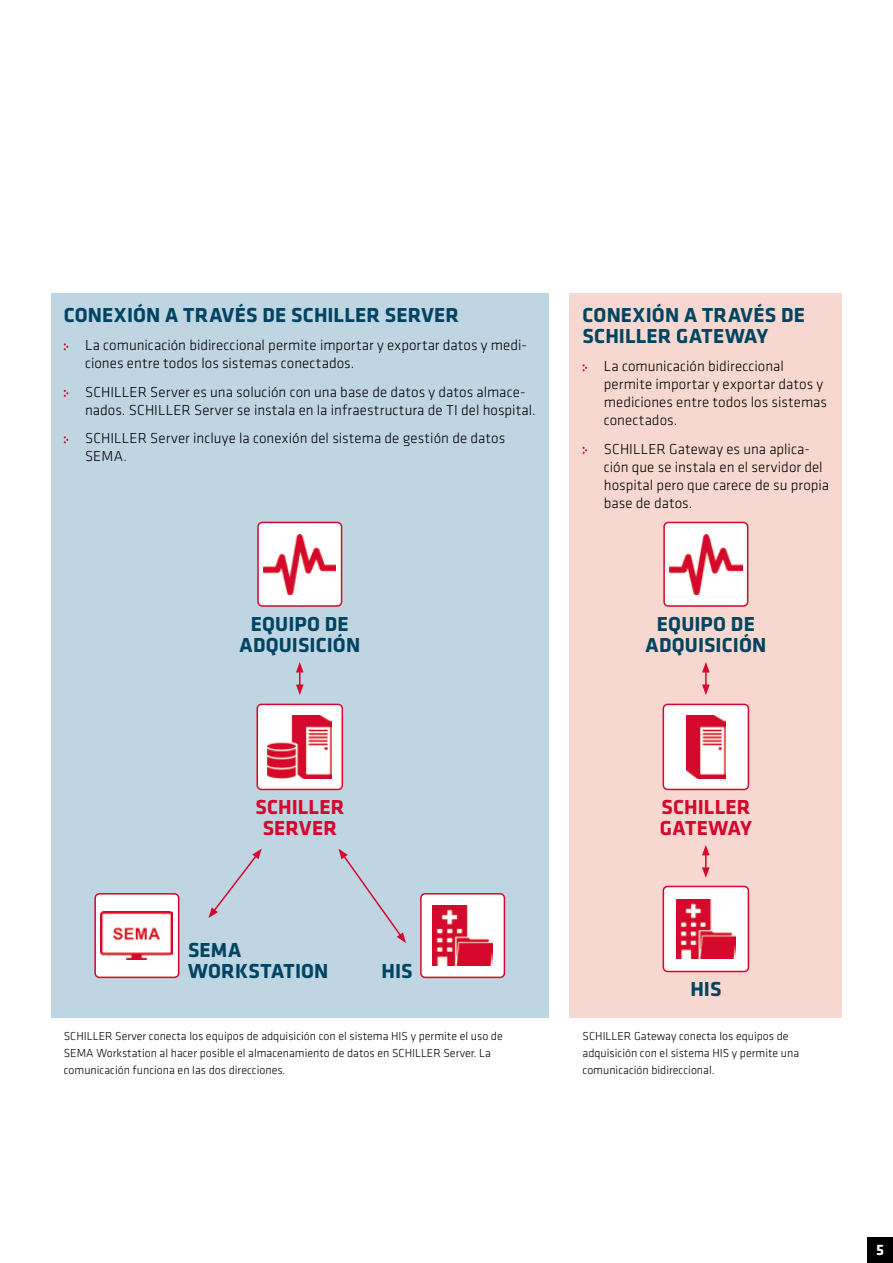
<style>
.page{position:relative;width:893px;height:1263px;background:#fff}
.page>*{position:absolute;margin:0;border:0;box-sizing:border-box;transform-origin:0 0}
.t1{font:700 21px/21px "Klavika";letter-spacing:.005em;color:#004461}
.t2{font:700 21px/21px "Klavika";letter-spacing:.005em;color:#d5072d;text-align:center}
.t3{font:700 15.75px "Klavika";color:#fff}
.t4{font:300 15px/18px "Klavika";color:#000}
.t5{font:300 12px/16.8px "Klavika";color:#000}
</style>
<div class="page">
<div style="left:867px;top:1237px;width:26px;height:26px;background:#000"></div>
<div style="left:51px;top:293px;width:498px;height:210px;background:#bfd5e2"></div>
<svg style="left:64px;top:343px;width:4px;height:7px"></svg>
<svg style="left:64px;top:390px;width:4px;height:7px"></svg>
<svg style="left:64px;top:436px;width:4px;height:7px"></svg>
<div style="left:51px;top:499px;width:498px;height:519px;background:#bfd5e2"></div>
<div style="left:421px;top:894px;width:83px;height:83px;background:#fff;border-radius:4px"></div>
<img style="left:433px;top:906px;width:59px;height:59px">
<div style="left:420px;top:893px;width:85px;height:85px;border:2px solid #d5072d;border-radius:4px"></div>
<svg style="left:208px;top:848px;width:54px;height:70px"></svg>
<svg style="left:338px;top:848px;width:68px;height:95px"></svg>
<svg style="left:296px;top:662px;width:8px;height:33px"></svg>
<div style="left:257px;top:704px;width:85px;height:85px;background:#fff;border-radius:4px"></div>
<img style="left:268px;top:715px;width:64px;height:64px">
<div style="left:256px;top:704px;width:87px;height:86px;border:2px solid #d5072d;border-radius:4px"></div>
<div style="left:258px;top:522px;width:84px;height:84px;background:#fff;border-radius:4px"></div>
<div style="left:257px;top:522px;width:85px;height:85px;border:2px solid #d5072d;border-radius:4px"></div>
<img style="left:264px;top:534px;width:72px;height:60px">
<div style="left:95px;top:894px;width:84px;height:83px;background:#fff;border-radius:4px"></div>
<div style="left:94px;top:893px;width:85px;height:85px;border:2px solid #d5072d;border-radius:4px"></div>
<img style="left:101px;top:911px;width:72px;height:48px">
<div style="left:570px;top:516px;width:272px;height:502px;background:#f7d8d0"></div>
<div style="left:663px;top:886px;width:85px;height:85px;background:#fff;border-radius:4px"></div>
<img style="left:676px;top:899px;width:60px;height:60px">
<div style="left:663px;top:886px;width:86px;height:86px;border:2px solid #d5072d;border-radius:4px"></div>
<svg style="left:702px;top:662px;width:8px;height:33px"></svg>
<div style="left:663px;top:704px;width:85px;height:85px;background:#fff;border-radius:4px"></div>
<img style="left:686px;top:715px;width:40px;height:64px">
<div style="left:663px;top:704px;width:86px;height:86px;border:2px solid #d5072d;border-radius:4px"></div>
<svg style="left:702px;top:845px;width:8px;height:33px"></svg>
<div style="left:664px;top:522px;width:84px;height:84px;background:#fff;border-radius:4px"></div>
<div style="left:663px;top:522px;width:85px;height:85px;border:2px solid #d5072d;border-radius:4px"></div>
<img style="left:670px;top:534px;width:72px;height:60px">
<div style="left:570px;top:293px;width:272px;height:224px;background:#f7d8d0"></div>
<svg style="left:582px;top:364px;width:5px;height:7px"></svg>
<svg style="left:582px;top:447px;width:5px;height:7px"></svg>
<h1 class="t1" style="left:64px;top:303px;width:397px">CONEXIÓN A TRAVÉS DE SCHILLER SERVER</h1>
<p class="t4" style="left:85px;top:336px;width:443px">La comunicación bidireccional permite importar y exportar datos y medi&shy;ciones entre todos los sistemas conectados.</p>
<p class="t4" style="left:85px;top:383px;width:452px">SCHILLER Server es una solución con una base de datos y datos almace&shy;nados. SCHILLER Server se instala en la infraestructura de TI del hospital.</p>
<p class="t4" style="left:85px;top:429px;width:422px">SCHILLER Server incluye la conexión del sistema de gestión de datos<br>SEMA.</p>
<h1 class="t1" style="left:583px;top:303px;width:224px">CONEXIÓN A TRAVÉS DE<br>SCHILLER GATEWAY</h1>
<p class="t4" style="left:604px;top:357px;width:225px">La comunicación bidireccional permite importar y exportar datos y mediciones entre todos los sistemas conectados.</p>
<p class="t4" style="left:604px;top:440px;width:227px">SCHILLER Gateway es una aplica&shy;ción que se instala en el servidor del hospital pero que carece de su propia base de datos.</p>
<h1 class="t1" style="left:239px;top:613px;width:122px;text-align:center">EQUIPO DE<br>ADQUISICIÓN</h1>
<h1 class="t1" style="left:645px;top:613px;width:122px;text-align:center">EQUIPO DE<br>ADQUISICIÓN</h1>
<h1 class="t2" style="left:255px;top:795px;width:90px">SCHILLER<br>SERVER</h1>
<h1 class="t1" style="left:188px;top:939px;width:142px">SEMA<br>WORKSTATION</h1>
<h1 class="t1" style="left:382px;top:959px;width:33px">HIS</h1>
<h1 class="t2" style="left:660px;top:795px;width:94px;text-align:left">SCHILLER<br>GATEWAY</h1>
<h1 class="t1" style="left:690px;top:977px;width:33px">HIS</h1>
<p class="t5" style="left:64px;top:1028px;width:441px">SCHILLER Server conecta los equipos de adquisición con el sistema HIS y permite el uso de<br>SEMA Workstation al hacer posible el almacenamiento de datos en SCHILLER Server. La comunicación funciona en las dos direcciones.</p>
<p class="t5" style="left:583px;top:1028px;width:218px">SCHILLER Gateway conecta los equipos de adquisición con el sistema HIS y permite una comunicación bidireccional.</p>
<p class="t3" style="left:876px;top:1239px;width:9px">5</p>
</div>
